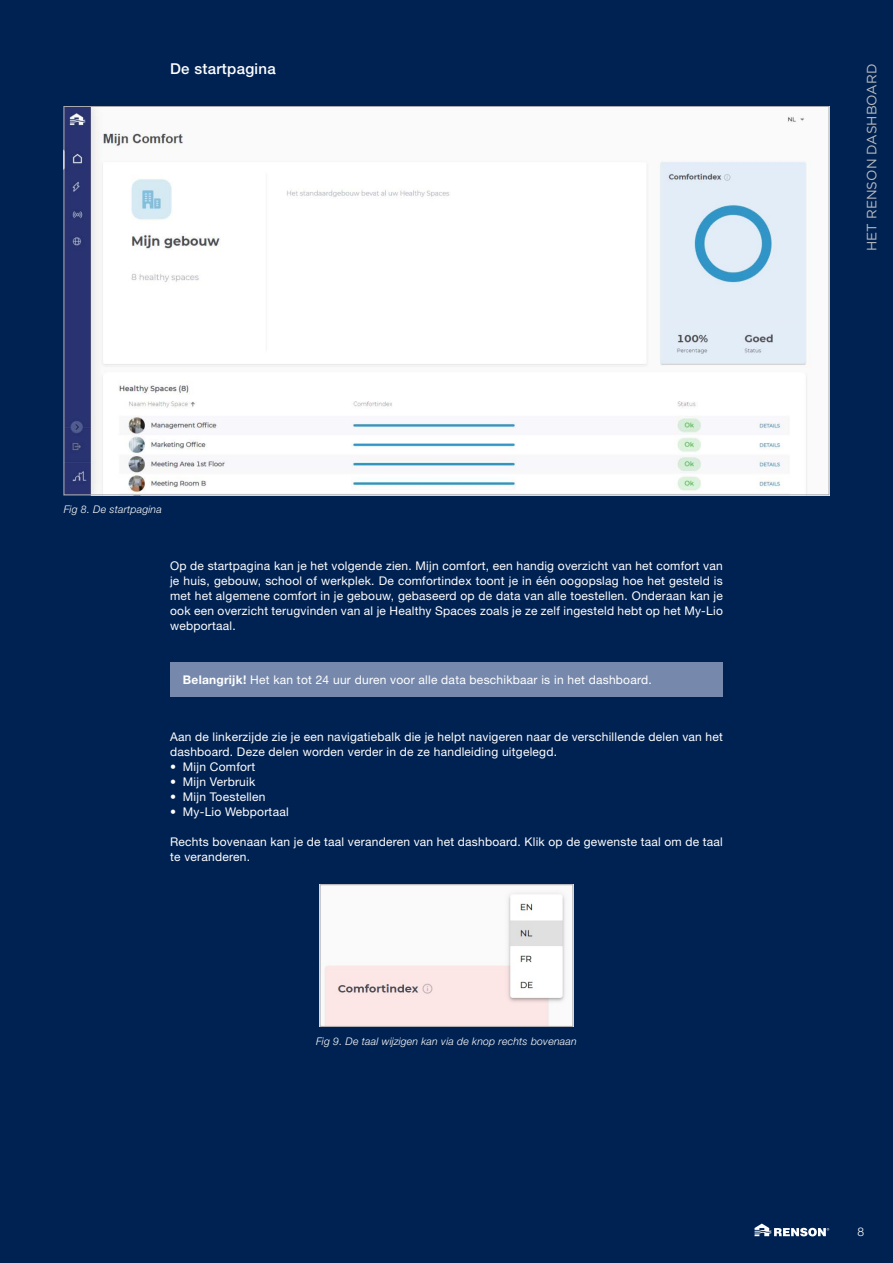
<style>
.page{position:relative;width:893px;height:1263px;background:#002252}
.page>*{position:absolute;margin:0;border:0;box-sizing:border-box;transform-origin:0 0}
.T2{font:500 15px "Helvetica Neue LT Std";letter-spacing:.02em;color:#fff}
.t1{font:13.5px "Gotham";color:#bcbdc0}
.body_negative{font:12px/15px "Helvetica Neue LT Std";letter-spacing:.02em;color:#fff}
.t2{font:300 12px "Helvetica Neue LT Std";color:#fff}
.Onderschrift{font:italic 300 10.5px "Helvetica Neue LT Std";letter-spacing:.02em;color:#fff}
.s1{font-weight:700}
</style>
<div class="page">
<svg style="left:754px;top:1223px;width:75px;height:13px"></svg>
<div style="left:170px;top:662px;width:553px;height:34px;background:#7689ac"></div>
<img style="left:66px;top:108px;width:761px;height:385px">
<img style="left:322px;top:886px;width:249px;height:138px">
<div style="left:320px;top:884px;width:253px;height:142px;border:1px solid #a8a9ad"></div>
<p class="T2" style="left:170px;top:60px;width:107px">De startpagina</p>
<p class="Onderschrift" style="left:64px;top:503px;width:100px">Fig 8. De startpagina</p>
<p class="body_negative" style="left:170px;top:558px;width:554px;text-align:justify">Op de startpagina kan je het volgende zien. Mijn comfort, een handig overzicht van het comfort van je huis, gebouw, school of werkplek. De comfortindex toont je in één oogopslag hoe het gesteld is met het algemene comfort in je gebouw, gebaseerd op de data van alle toestellen. Onderaan kan je ook een overzicht terugvinden van al je Healthy Spaces zoals je ze zelf ingesteld hebt op het My-Lio webportaal.</p>
<p class="body_negative" style="left:183px;top:672px;width:470px"><span class="s1">Belangrijk!</span> Het kan tot 24 uur duren voor alle data beschikbaar is in het dashboard.</p>
<p class="body_negative" style="left:170px;top:729px;width:554px">Aan de linkerzijde zie je een navigatiebalk die je helpt navigeren naar de verschillende delen van het dashboard. Deze delen worden verder in de ze handleiding uitgelegd.</p>
<p class="body_negative" style="left:170px;top:759px;width:87px">• Mijn Comfort</p>
<p class="body_negative" style="left:170px;top:774px;width:87px">• Mijn Verbruik</p>
<p class="body_negative" style="left:170px;top:789px;width:97px">• Mijn Toestellen</p>
<p class="body_negative" style="left:170px;top:804px;width:120px">• My-Lio Webportaal</p>
<p class="body_negative" style="left:170px;top:834px;width:554px">Rechts bovenaan kan je de taal veranderen van het dashboard. Klik op de gewenste taal om de taal te veranderen.</p>
<p class="Onderschrift" style="left:316px;top:1035px;width:262px">Fig 9. De taal wijzigen kan via de knop rechts bovenaan</p>
<p class="t1" style="left:863px;top:251px;width:189px;rotate:-90deg">HET RENSON DASHBOARD</p>
<p class="t2" style="left:857px;top:1225px;width:8px">8</p>
</div>
